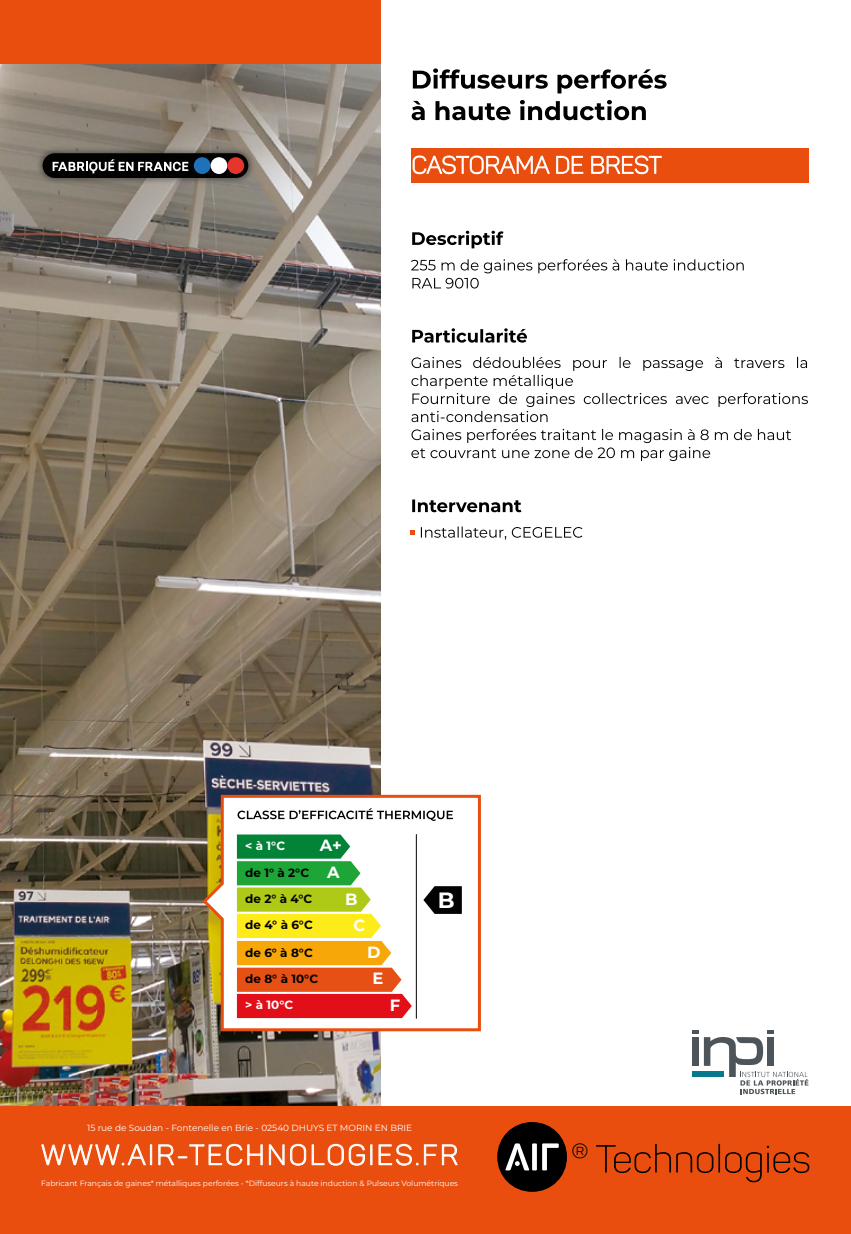
<style>
.page{position:relative;width:851px;height:1234px;background:#fff}
.page>*{position:absolute;margin:0;border:0;box-sizing:border-box;transform-origin:0 0}
.t1{font:300 39px "Panton";color:#000}
.t2{font:28.2px "Panton Light Caps";letter-spacing:.085em;color:#fff}
.t3{font:700 22.05px "Montserrat";color:#fff}
.t4{font:700 16.35px/26.7px "Montserrat";color:#fff;text-align:center}
.t5{font:700 12px "Montserrat";color:#020203}
.t6{font:700 12px "Montserrat";color:#fff}
.t7{font:9px "Montserrat";color:#fff}
.t8{font:7.65px "Montserrat";color:#fff}
</style>
<div class="page">
<div style="left:410px;top:148px;width:398px;height:35px;background:#e94e0f"></div>
<svg style="left:411px;top:100px;width:234px;height:20px"></svg>
<svg style="left:413px;top:68px;width:253px;height:25px"></svg>
<img style="left:0;top:64px;width:381px;height:1042px">
<svg style="left:413px;top:156px;width:248px;height:18px"></svg>
<svg style="left:421px;top:526px;width:161px;height:13px"></svg>
<svg style="left:412px;top:499px;width:109px;height:13px"></svg>
<svg style="left:411px;top:429px;width:380px;height:32px"></svg>
<svg style="left:411px;top:357px;width:396px;height:65px"></svg>
<svg style="left:412px;top:328px;width:115px;height:14px"></svg>
<svg style="left:411px;top:259px;width:332px;height:29px"></svg>
<svg style="left:412px;top:231px;width:91px;height:17px"></svg>
<svg style="left:410px;top:530px;width:5px;height:4px"></svg>
<div style="left:0;top:1106px;width:850px;height:127px;background:#e94e0f"></div>
<svg style="left:596px;top:1143px;width:117px;height:29px"></svg>
<hr style="left:718px;top:1143px;width:2px;height:29px;background:#000">
<svg style="left:725px;top:1145px;width:84px;height:36px"></svg>
<div style="left:497px;top:1121px;width:70px;height:69px;background:#000;border-radius:50%"></div>
<div style="left:532px;top:1143px;width:5px;height:27px;background:#fff"></div>
<svg style="left:542px;top:1143px;width:16px;height:27px"></svg>
<svg style="left:505px;top:1143px;width:24px;height:27px"></svg>
<svg style="left:41px;top:1144px;width:105px;height:22px"></svg>
<div style="left:150px;top:1144px;width:2px;height:20px;border:1px solid #fff"></div>
<svg style="left:158px;top:1143px;width:105px;height:22px"></svg>
<svg style="left:269px;top:1143px;width:96px;height:22px"></svg>
<div style="left:370px;top:1144px;width:2px;height:20px;border:1px solid #fff"></div>
<svg style="left:378px;top:1143px;width:79px;height:22px"></svg>
<svg style="left:692px;top:1030px;width:116px;height:63px"></svg>
<div style="left:766px;top:1036px;width:7px;height:29px;background:#4e555a"></div>
<div style="left:692px;top:1071px;width:32px;height:5px;background:#07798c"></div>
<svg style="left:200px;top:793px;width:281px;height:239px"></svg>
<svg style="left:423px;top:886px;width:39px;height:27px"></svg>
<svg style="left:237px;top:834px;width:175px;height:183px"></svg>
<hr style="left:416px;top:834px;width:1px;height:184px;background:#020203">
<svg style="left:237px;top:808px;width:216px;height:12px"></svg>
<div style="left:35px;top:146px;width:220px;height:39px;background:#000;opacity:.45"></div>
<div style="left:43px;top:153px;width:205px;height:25px;background:#020203;border-radius:12px"></div>
<svg style="left:53px;top:159px;width:135px;height:14px"></svg>
<div style="left:194px;top:157px;width:16px;height:17px;background:#1f72b9;border-radius:50%"></div>
<div style="left:210px;top:157px;width:17px;height:17px;background:#fff;border-radius:50%"></div>
<div style="left:227px;top:157px;width:17px;height:17px;background:#e6352b;border-radius:50%"></div>
<div style="left:0;top:0;width:381px;height:64px;background:#e94e0f"></div>
<h3 class="t6" style="left:245px;top:837px;width:41px">&lt; à 1°C</h3>
<h3 class="t5" style="left:245px;top:863px;width:65px">de 1° à 2°C</h3>
<h3 class="t4" style="left:320px;top:831px;width:23px">A+<br>A</h3>
<h3 class="t5" style="left:245px;top:890px;width:69px">de 2° à 4°C</h3>
<h3 class="t5" style="left:245px;top:916px;width:69px">de 4° à 6°C</h3>
<h3 class="t5" style="left:245px;top:943px;width:69px">de 6° à 8°C</h3>
<h3 class="t5" style="left:245px;top:970px;width:74px">de 8° à 10°C</h3>
<h3 class="t6" style="left:245px;top:996px;width:49px">&gt; à 10°C</h3>
<h3 class="t4" style="left:345px;top:885px;width:14px">B</h3>
<h3 class="t3" style="left:438px;top:884px;width:18px">B</h3>
<h3 class="t4" style="left:353px;top:910px;width:13px">C</h3>
<h3 class="t4" style="left:367px;top:937px;width:18px">D<br>E</h3>
<h3 class="t4" style="left:390px;top:990px;width:12px">F</h3>
<p class="t7" style="left:87px;top:1121px;width:326px">15 rue de Soudan - Fontenelle en Brie - 02540 DHUYS ET MORIN EN BRIE</p>
<h2 class="t2" style="left:41px;top:1137px;width:418px">WWW.AIR-TECHNOLOGIES.FR</h2>
<h1 class="t1" style="left:570px;top:1133px;width:21px">®</h1>
<p class="t8" style="left:41px;top:1177px;width:418px">Fabricant Français de gaines* métalliques perforées - *Diffuseurs à haute induction &amp; Pulseurs Volumétriques</p>
</div>
